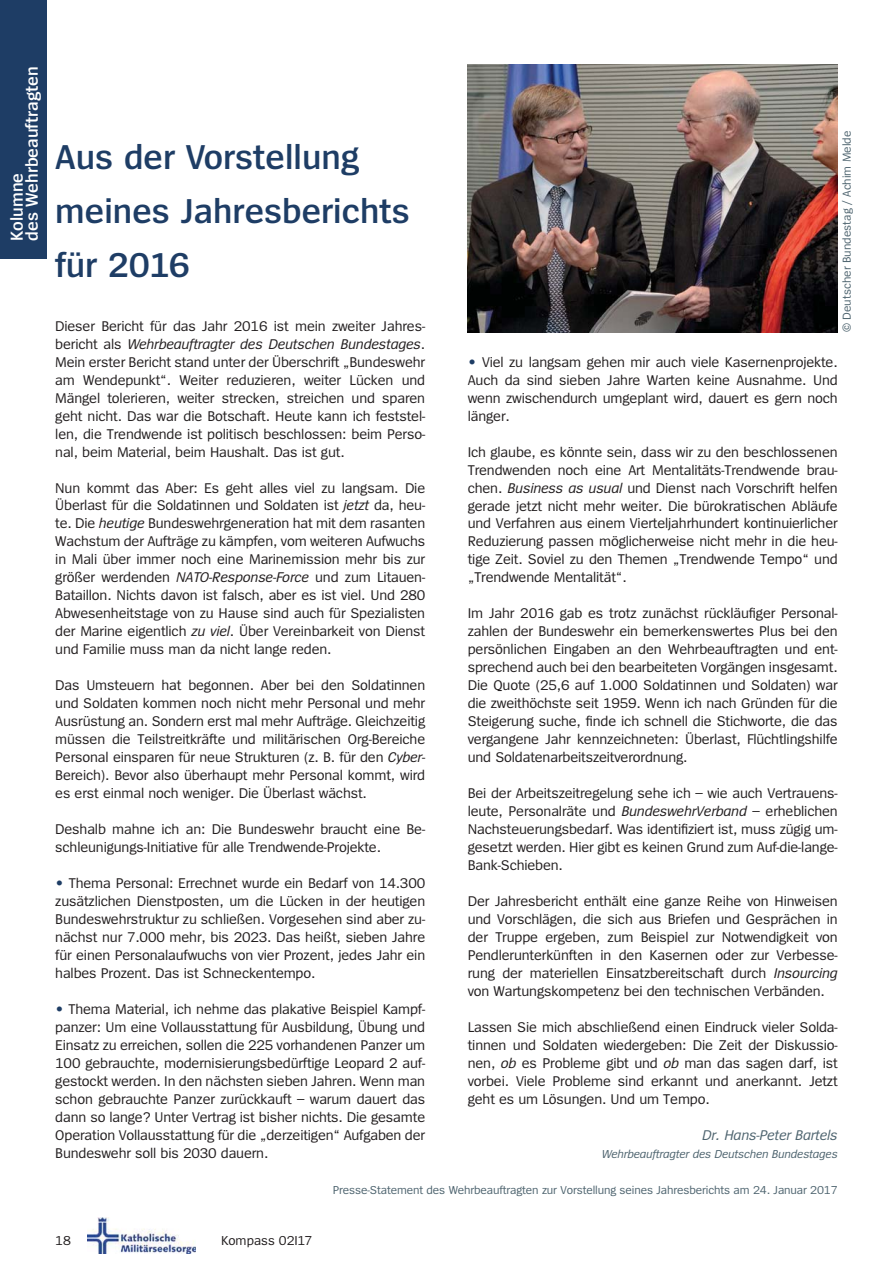
<style>
.page{position:relative;width:893px;height:1263px;background:#fff}
.page>*{position:absolute;margin:0;border:0;box-sizing:border-box;transform-origin:0 0}
.t1{font:600 36px/54px "Spiegel";color:#1e3d65}
.t2{font:600 18px/15px "Spiegel";color:#fff}
.t3{font:14.7px/18px "Spiegel";letter-spacing:-.01em;color:#231f20;text-align:justify}
.t4{font:italic 14.7px "Spiegel";letter-spacing:-.01em;color:#4e646f}
.t5{font:13.5px "Spiegel";color:#231f20}
.t6{font:12px "Spiegel";letter-spacing:-.01em;color:#4e646f}
.t7{font:italic 12px "Spiegel";letter-spacing:-.01em;color:#4e646f}
.s1{font-style:italic}
.s2{color:#1e3d65}
</style>
<div class="page">
<img style="left:87px;top:1218px;width:109px;height:35px">
<div style="left:0;top:0;width:47px;height:259px;background:#1e3d65"></div>
<img style="left:468px;top:64px;width:369px;height:268px">
<p class="t2" style="left:10px;top:241px;width:176px;rotate:-90deg">Kolumne<br>des Wehrbeauftragten</p>
<p class="t6" style="left:842px;top:332px;width:203px;rotate:-90deg">© Deutscher Bundestag / Achim Melde</p>
<h1 class="t1" style="left:55px;top:132px;width:356px">Aus der Vorstellung meines Jahresberichts für 2016</h1>
<p class="t3" style="left:55px;top:318px;width:371px">Dieser Bericht für das Jahr 2016 ist mein zweiter Jahres&shy;bericht als <span class="s1">Wehrbeauftragter des Deutschen Bundestages</span>.<br>Mein erster Bericht stand unter der Überschrift „Bundeswehr am Wendepunkt“. Weiter reduzieren, weiter Lücken und Mängel tolerieren, weiter strecken, streichen und sparen geht nicht. Das war die Botschaft. Heute kann ich feststel&shy;len, die Trendwende ist politisch beschlossen: beim Perso&shy;nal, beim Material, beim Haushalt. Das ist gut.</p>
<p class="t3" style="left:55px;top:479px;width:371px">Nun kommt das Aber: Es geht alles viel zu langsam. Die Überlast für die Soldatinnen und Soldaten ist <span class="s1">jetzt</span> da, heu&shy;te. Die <span class="s1">heutige</span> Bundeswehrgeneration hat mit dem rasanten Wachstum der Aufträge zu kämpfen, vom weiteren Aufwuchs in Mali über immer noch eine Marinemission mehr bis zur größer werdenden <span class="s1">NATO-Response-Force</span> und zum Litauen-Bataillon. Nichts davon ist falsch, aber es ist viel. Und 280<br>Abwesenheitstage von zu Hause sind auch für Spezialisten der Marine eigentlich <span class="s1">zu viel</span>. Über Vereinbarkeit von Dienst und Familie muss man da nicht lange reden.</p>
<p class="t3" style="left:55px;top:677px;width:371px">Das Umsteuern hat begonnen. Aber bei den Soldatinnen und Soldaten kommen noch nicht mehr Personal und mehr Ausrüstung an. Sondern erst mal mehr Aufträge. Gleichzeitig müssen die Teilstreitkräfte und militärischen Org-Bereiche Personal einsparen für neue Strukturen (z. B. für den <span class="s1">Cyber</span>-Bereich). Bevor also überhaupt mehr Personal kommt, wird es erst einmal noch weniger. Die Überlast wächst.</p>
<p class="t3" style="left:55px;top:821px;width:371px">Deshalb mahne ich an: Die Bundeswehr braucht eine Be&shy;schleunigungs-Initiative für alle Trendwende-Projekte.</p>
<p class="t3" style="left:55px;top:875px;width:371px"><span class="s2">•</span> Thema Personal: Errechnet wurde ein Bedarf von 14.300 zusätzlichen Dienstposten, um die Lücken in der heutigen Bundeswehrstruktur zu schließen. Vorgesehen sind aber zu&shy;nächst nur 7.000 mehr, bis 2023. Das heißt, sieben Jahre für einen Personalaufwuchs von vier Prozent, jedes Jahr ein halbes Prozent. Das ist Schneckentempo.</p>
<p class="t3" style="left:55px;top:1001px;width:371px"><span class="s2">•</span> Thema Material, ich nehme das plakative Beispiel Kampf&shy;panzer: Um eine Vollausstattung für Ausbildung, Übung und Einsatz zu erreichen, sollen die 225 vorhandenen Panzer um 100 gebrauchte, modernisierungsbedürftige Leopard 2 auf&shy;gestockt werden. In den nächsten sieben Jahren. Wenn man schon gebrauchte Panzer zurückkauft – warum dauert das dann so lange? Unter Vertrag ist bisher nichts. Die gesamte Operation Vollausstattung für die „derzeitigen“ Aufgaben der Bundeswehr soll bis 2030 dauern.</p>
<p class="t3" style="left:468px;top:354px;width:371px"><span class="s2">•</span> Viel zu langsam gehen mir auch viele Kasernenprojekte.<br>Auch da sind sieben Jahre Warten keine Ausnahme. Und wenn zwischendurch umgeplant wird, dauert es gern noch länger.</p>
<p class="t3" style="left:468px;top:444px;width:371px">Ich glaube, es könnte sein, dass wir zu den beschlossenen Trendwenden noch eine Art Mentalitäts-Trendwende brau&shy;chen. <span class="s1">Business as usual</span> und Dienst nach Vorschrift helfen gerade jetzt nicht mehr weiter. Die bürokratischen Abläufe und Verfahren aus einem Vierteljahrhundert kontinuierlicher Reduzierung passen möglicherweise nicht mehr in die heu&shy;tige Zeit. Soviel zu den Themen „Trendwende Tempo“ und „Trendwende Mentalität“.</p>
<p class="t3" style="left:468px;top:605px;width:371px">Im Jahr 2016 gab es trotz zunächst rückläufiger Personal&shy;zahlen der Bundeswehr ein bemerkenswertes Plus bei den persönlichen Eingaben an den Wehrbeauftragten und ent&shy;sprechend auch bei den bearbeiteten Vorgängen insgesamt.<br>Die Quote (25,6 auf 1.000 Soldatinnen und Soldaten) war die zweithöchste seit 1959. Wenn ich nach Gründen für die Steigerung suche, finde ich schnell die Stichworte, die das vergangene Jahr kennzeichneten: Überlast, Flüchtlingshilfe und Soldatenarbeitszeitverordnung.</p>
<p class="t3" style="left:468px;top:785px;width:371px">Bei der Arbeitszeitregelung sehe ich – wie auch Vertrauens&shy;leute, Personalräte und <span class="s1">BundeswehrVerband</span> – erheblichen Nachsteuerungsbedarf. Was identifiziert ist, muss zügig um&shy;gesetzt werden. Hier gibt es keinen Grund zum Auf-die-lange-Bank-Schieben.</p>
<p class="t3" style="left:468px;top:893px;width:371px">Der Jahresbericht enthält eine ganze Reihe von Hinweisen und Vorschlägen, die sich aus Briefen und Gesprächen in der Truppe ergeben, zum Beispiel zur Notwendigkeit von Pendlerunterkünften in den Kasernen oder zur Verbesse&shy;rung der materiellen Einsatzbereitschaft durch <span class="s1">Insourcing </span>von Wartungskompetenz bei den technischen Verbänden.</p>
<p class="t3" style="left:468px;top:1019px;width:371px">Lassen Sie mich abschließend einen Eindruck vieler Solda&shy;tinnen und Soldaten wiedergeben: Die Zeit der Diskussio&shy;nen, <span class="s1">ob</span> es Probleme gibt und <span class="s1">ob</span> man das sagen darf, ist vorbei. Viele Probleme sind erkannt und anerkannt. Jetzt geht es um Lösungen. Und um Tempo.</p>
<p class="t4" style="left:702px;top:1130px;width:137px">Dr. Hans-Peter Bartels</p>
<p class="t7" style="left:602px;top:1150px;width:237px">Wehrbeauftragter des Deutschen Bundestages</p>
<p class="t6" style="left:333px;top:1186px;width:506px">Presse-Statement des Wehrbeauftragten zur Vorstellung seines Jahresberichts am 24. Januar 2017</p>
<p class="t5" style="left:55px;top:1235px;width:17px">18</p>
<p class="t5" style="left:221px;top:1235px;width:93px">Kompass 02I17</p>
</div>
